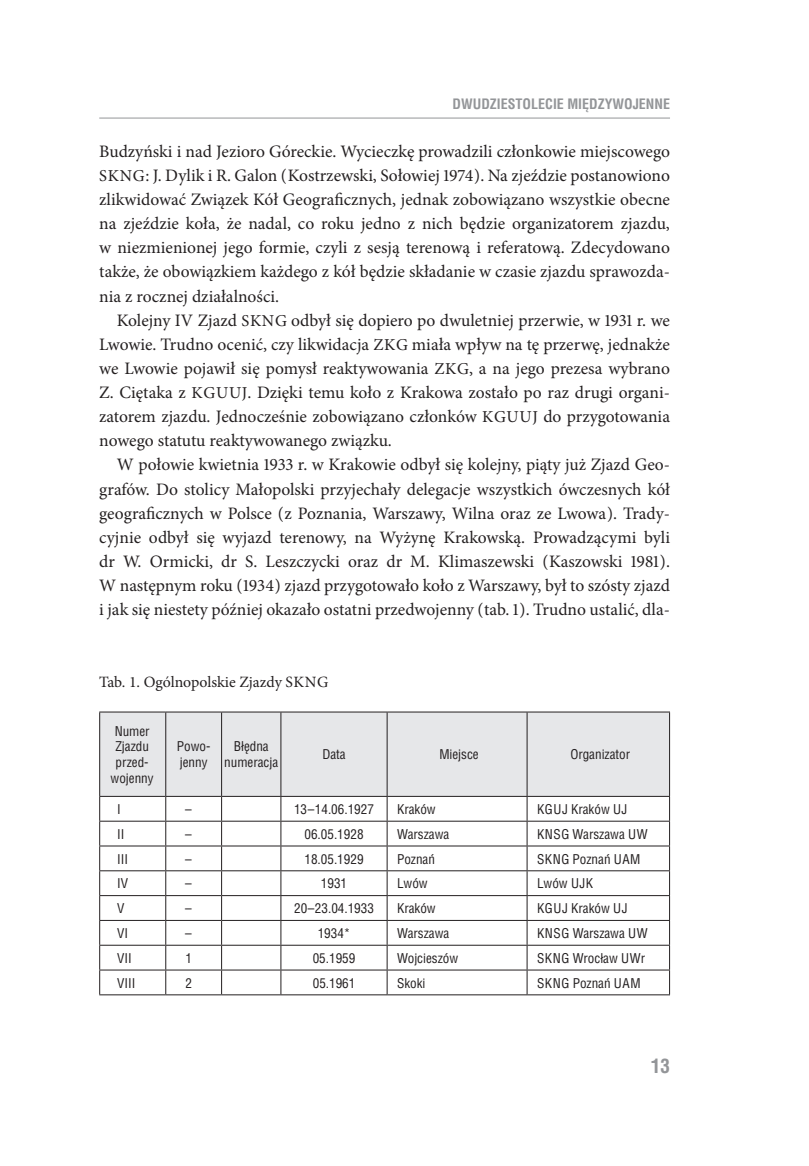
<style>
.page{position:relative;width:809px;height:1166px;background:#fff}
.page>*{position:absolute;margin:0;border:0;box-sizing:border-box;transform-origin:0 0}
.t1{font:700 19.25px "Switzerland Condensed";color:#939598}
.t2{font:17.5px/24.2px "Minion Pro";color:#231f20;text-align:justify}
.t3{font:15.75px "Minion Pro";color:#231f20}
.t4{font:700 14px "Switzerland Condensed";color:#939598}
.t5{font:13.12px/15.8px "Switzerland Condensed";color:#231f20;text-align:center}
.t6{font:13.12px "Switzerland Condensed";letter-spacing:.02em;color:#231f20}
.s1{font-size:16.62px}
</style>
<div class="page">
<hr style="left:99px;top:118px;width:571px;height:1px;background:#939598">
<div style="left:100px;top:712px;width:569px;height:84px;background:#e6e7e9"></div>
<hr style="left:99px;top:711px;width:67px;height:1px;background:#231f20">
<hr style="left:99px;top:712px;width:1px;height:84px;background:#231f20">
<hr style="left:166px;top:711px;width:55px;height:1px;background:#231f20">
<hr style="left:165px;top:712px;width:1px;height:84px;background:#231f20">
<hr style="left:221px;top:711px;width:60px;height:1px;background:#231f20">
<hr style="left:221px;top:712px;width:1px;height:84px;background:#231f20">
<hr style="left:281px;top:711px;width:106px;height:1px;background:#231f20">
<hr style="left:280px;top:712px;width:1px;height:84px;background:#231f20">
<hr style="left:387px;top:711px;width:140px;height:1px;background:#231f20">
<hr style="left:386px;top:712px;width:1px;height:84px;background:#231f20">
<hr style="left:527px;top:711px;width:143px;height:1px;background:#231f20">
<hr style="left:526px;top:712px;width:1px;height:84px;background:#231f20">
<hr style="left:669px;top:712px;width:1px;height:84px;background:#231f20">
<hr style="left:387px;top:796px;width:140px;height:1px;background:#231f20">
<hr style="left:527px;top:796px;width:143px;height:1px;background:#231f20">
<hr style="left:99px;top:796px;width:67px;height:1px;background:#231f20">
<hr style="left:166px;top:796px;width:55px;height:1px;background:#231f20">
<hr style="left:221px;top:796px;width:60px;height:1px;background:#231f20">
<hr style="left:281px;top:796px;width:106px;height:1px;background:#231f20">
<hr style="left:99px;top:821px;width:67px;height:1px;background:#231f20">
<hr style="left:166px;top:821px;width:55px;height:1px;background:#231f20">
<hr style="left:221px;top:821px;width:60px;height:1px;background:#231f20">
<hr style="left:281px;top:821px;width:106px;height:1px;background:#231f20">
<hr style="left:387px;top:821px;width:140px;height:1px;background:#231f20">
<hr style="left:527px;top:821px;width:143px;height:1px;background:#231f20">
<hr style="left:99px;top:845px;width:67px;height:1px;background:#231f20">
<hr style="left:166px;top:845px;width:55px;height:1px;background:#231f20">
<hr style="left:221px;top:845px;width:60px;height:1px;background:#231f20">
<hr style="left:281px;top:845px;width:106px;height:1px;background:#231f20">
<hr style="left:387px;top:845px;width:140px;height:1px;background:#231f20">
<hr style="left:527px;top:845px;width:143px;height:1px;background:#231f20">
<hr style="left:99px;top:870px;width:67px;height:1px;background:#231f20">
<hr style="left:166px;top:870px;width:55px;height:1px;background:#231f20">
<hr style="left:221px;top:870px;width:60px;height:1px;background:#231f20">
<hr style="left:281px;top:870px;width:106px;height:1px;background:#231f20">
<hr style="left:387px;top:870px;width:140px;height:1px;background:#231f20">
<hr style="left:527px;top:870px;width:143px;height:1px;background:#231f20">
<hr style="left:99px;top:895px;width:67px;height:1px;background:#231f20">
<hr style="left:166px;top:895px;width:55px;height:1px;background:#231f20">
<hr style="left:221px;top:895px;width:60px;height:1px;background:#231f20">
<hr style="left:281px;top:895px;width:106px;height:1px;background:#231f20">
<hr style="left:387px;top:895px;width:140px;height:1px;background:#231f20">
<hr style="left:527px;top:895px;width:143px;height:1px;background:#231f20">
<hr style="left:99px;top:920px;width:67px;height:1px;background:#231f20">
<hr style="left:166px;top:920px;width:55px;height:1px;background:#231f20">
<hr style="left:221px;top:920px;width:60px;height:1px;background:#231f20">
<hr style="left:281px;top:920px;width:106px;height:1px;background:#231f20">
<hr style="left:387px;top:920px;width:140px;height:1px;background:#231f20">
<hr style="left:527px;top:920px;width:143px;height:1px;background:#231f20">
<hr style="left:99px;top:945px;width:67px;height:1px;background:#231f20">
<hr style="left:166px;top:945px;width:55px;height:1px;background:#231f20">
<hr style="left:221px;top:945px;width:60px;height:1px;background:#231f20">
<hr style="left:281px;top:945px;width:106px;height:1px;background:#231f20">
<hr style="left:387px;top:945px;width:140px;height:1px;background:#231f20">
<hr style="left:527px;top:945px;width:143px;height:1px;background:#231f20">
<hr style="left:99px;top:969px;width:67px;height:1px;background:#231f20">
<svg style="left:99px;top:797px;width:1px;height:197px"></svg>
<hr style="left:166px;top:969px;width:55px;height:1px;background:#231f20">
<svg style="left:165px;top:797px;width:1px;height:197px"></svg>
<hr style="left:221px;top:969px;width:60px;height:1px;background:#231f20">
<svg style="left:221px;top:797px;width:1px;height:197px"></svg>
<hr style="left:281px;top:969px;width:106px;height:1px;background:#231f20">
<svg style="left:280px;top:797px;width:1px;height:197px"></svg>
<hr style="left:387px;top:969px;width:140px;height:1px;background:#231f20">
<svg style="left:386px;top:797px;width:1px;height:197px"></svg>
<hr style="left:527px;top:969px;width:143px;height:1px;background:#231f20">
<svg style="left:526px;top:797px;width:1px;height:197px"></svg>
<svg style="left:669px;top:797px;width:1px;height:197px"></svg>
<hr style="left:99px;top:994px;width:67px;height:1px;background:#231f20">
<hr style="left:166px;top:994px;width:55px;height:1px;background:#231f20">
<hr style="left:221px;top:994px;width:60px;height:1px;background:#231f20">
<hr style="left:281px;top:994px;width:106px;height:1px;background:#231f20">
<hr style="left:387px;top:994px;width:140px;height:1px;background:#231f20">
<hr style="left:527px;top:994px;width:143px;height:1px;background:#231f20">
<p class="t4" style="left:452px;top:95px;width:219px">DWUDZIESTOLECIE MIĘDZYWOJENNE</p>
<p class="t2" style="left:99px;top:139px;width:572px">Budzyński i nad Jezioro Góreckie. Wycieczkę prowadzili członkowie miejscowego <span class="s1">SKNG</span>: J. Dylik i R. Galon (Kostrzewski, Sołowiej 1974). Na zjeździe postanowiono zlikwidować Związek Kół Geograficznych, jednak zobowiązano wszystkie obecne na zjeździe koła, że nadal, co roku jedno z nich będzie organizatorem zjazdu, w niezmienionej jego formie, czyli z sesją terenową i referatową. Zdecydowano także, że obowiązkiem każdego z kół będzie składanie w czasie zjazdu sprawozda&shy;nia z rocznej działalności.</p>
<p class="t2" style="left:99px;top:308px;width:572px;text-indent:17px">Kolejny IV Zjazd <span class="s1">SKNG</span> odbył się dopiero po dwuletniej przerwie, w 1931 r. we Lwowie. Trudno ocenić, czy likwidacja <span class="s1">ZKG</span> miała wpływ na tę przerwę, jednakże we Lwowie pojawił się pomysł reaktywowania <span class="s1">ZKG</span>, a na jego prezesa wybrano Z. Ciętaka z <span class="s1">KGUUJ</span>. Dzięki temu koło z Krakowa zostało po raz drugi organi&shy;zatorem zjazdu. Jednocześnie zobowiązano członków <span class="s1">KGUUJ</span> do przygotowania nowego statutu reaktywowanego związku.</p>
<p class="t2" style="left:99px;top:453px;width:572px;text-indent:18px">W połowie kwietnia 1933 r. w Krakowie odbył się kolejny, piąty już Zjazd Geo&shy;grafów. Do stolicy Małopolski przyjechały delegacje wszystkich ówczesnych kół geograficznych w Polsce (z Poznania, Warszawy, Wilna oraz ze Lwowa). Trady&shy;cyjnie odbył się wyjazd terenowy, na Wyżynę Krakowską. Prowadzącymi byli dr W. Ormicki, dr S. Leszczycki oraz dr M. Klimaszewski (Kaszowski 1981).<br>W następnym roku (1934) zjazd przygotowało koło z Warszawy, był to szósty zjazd i jak się niestety później okazało ostatni przedwojenny (tab. 1). Trudno ustalić, dla-</p>
<p class="t3" style="left:99px;top:672px;width:231px">Tab. 1. Ogólnopolskie Zjazdy SKNG</p>
<p class="t5" style="left:111px;top:723px;width:45px">Numer<br>Zjazdu przed&shy;wojenny</p>
<p class="t5" style="left:177px;top:739px;width:35px;text-align:left">Powo&shy;jenny</p>
<p class="t5" style="left:224px;top:739px;width:55px">Błędna numeracja</p>
<p class="t5" style="left:322px;top:747px;width:25px">Data</p>
<p class="t5" style="left:439px;top:747px;width:41px">Miejsce</p>
<p class="t5" style="left:570px;top:747px;width:61px">Organizator</p>
<p class="t5" style="left:117px;top:801px;width:5px">I</p>
<p class="t5" style="left:185px;top:801px;width:8px">–</p>
<p class="t5" style="left:294px;top:801px;width:81px">13–14.06.1927</p>
<p class="t5" style="left:397px;top:801px;width:40px">Kraków</p>
<p class="t5" style="left:537px;top:801px;width:92px">KGUJ Kraków UJ</p>
<p class="t5" style="left:117px;top:826px;width:9px">II</p>
<p class="t5" style="left:185px;top:826px;width:8px">–</p>
<p class="t5" style="left:304px;top:826px;width:61px">06.05.1928</p>
<p class="t5" style="left:397px;top:826px;width:54px">Warszawa</p>
<p class="t5" style="left:537px;top:826px;width:112px">KNSG Warszawa UW</p>
<p class="t5" style="left:117px;top:851px;width:12px">III</p>
<p class="t5" style="left:185px;top:851px;width:8px">–</p>
<p class="t5" style="left:304px;top:851px;width:61px">18.05.1929</p>
<p class="t5" style="left:397px;top:851px;width:39px">Poznań</p>
<p class="t6" style="left:537px;top:851px;width:105px">SKNG Poznań UAM</p>
<p class="t5" style="left:117px;top:875px;width:12px">IV</p>
<p class="t5" style="left:185px;top:875px;width:8px">–</p>
<p class="t5" style="left:321px;top:875px;width:28px">1931</p>
<p class="t5" style="left:397px;top:875px;width:32px">Lwów</p>
<p class="t5" style="left:537px;top:875px;width:58px">Lwów UJK</p>
<p class="t5" style="left:117px;top:900px;width:9px">V</p>
<p class="t5" style="left:185px;top:900px;width:8px">–</p>
<p class="t5" style="left:294px;top:900px;width:81px">20–23.04.1933</p>
<p class="t5" style="left:397px;top:900px;width:40px">Kraków</p>
<p class="t5" style="left:537px;top:900px;width:92px">KGUJ Kraków UJ</p>
<p class="t5" style="left:117px;top:925px;width:12px">VI</p>
<p class="t5" style="left:185px;top:925px;width:8px">–</p>
<p class="t5" style="left:318px;top:925px;width:34px">1934*</p>
<p class="t5" style="left:397px;top:925px;width:54px">Warszawa</p>
<p class="t5" style="left:537px;top:925px;width:112px">KNSG Warszawa UW</p>
<p class="t5" style="left:117px;top:950px;width:16px">VII</p>
<p class="t5" style="left:185px;top:950px;width:8px">1</p>
<p class="t5" style="left:313px;top:950px;width:44px">05.1959</p>
<p class="t5" style="left:397px;top:950px;width:62px">Wojcieszów</p>
<p class="t5" style="left:537px;top:950px;width:109px">SKNG Wrocław UWr</p>
<p class="t5" style="left:117px;top:975px;width:20px">VIII</p>
<p class="t5" style="left:185px;top:975px;width:8px">2</p>
<p class="t5" style="left:313px;top:975px;width:44px">05.1961</p>
<p class="t5" style="left:397px;top:975px;width:30px">Skoki</p>
<p class="t6" style="left:537px;top:975px;width:105px">SKNG Poznań UAM</p>
<p class="t1" style="left:650px;top:1055px;width:21px">13</p>
</div>
